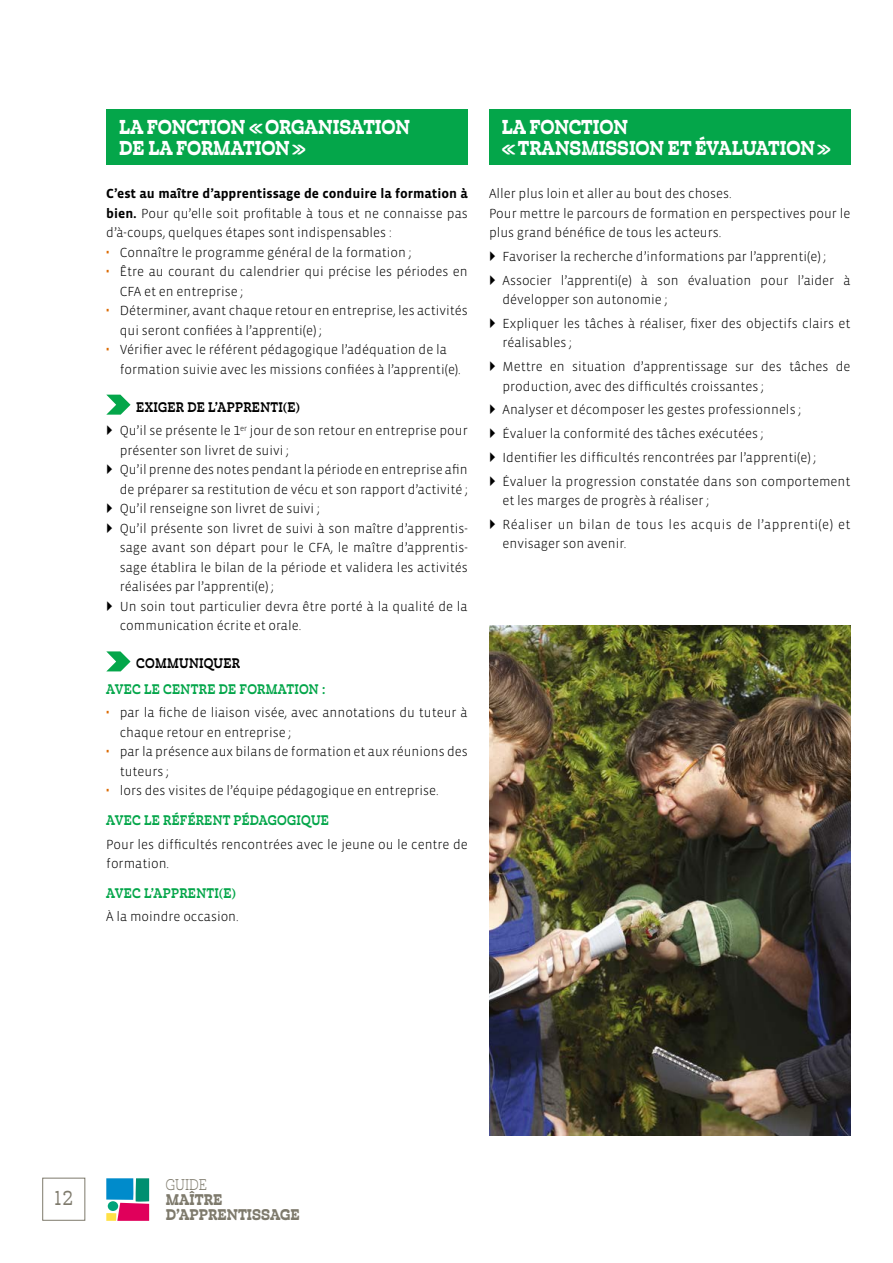
<style>
.page{position:relative;width:893px;height:1263px;background:#fff}
.page>*{position:absolute;margin:0;border:0;box-sizing:border-box;transform-origin:0 0}
.t1{font:19.5px/21px "Cabrito Inv Con Ex B";letter-spacing:-.005em;color:#fff}
.t2{font:19.5px "Cabrito Inv Con Med";color:#7e7a6c}
.t3{font:15px/15px "Cabrito Inv Con Ex B";color:#7e7a6c}
.t4{font:15px "Cabrito Inv Con Boo";color:#7e7a6c}
.t5{font:300 13.5px/19.5px "Vista Sans";color:#000}
.t6{font:300 13.5px/23.7px "Vista Sans";letter-spacing:.03em;color:#000}
.t7{font:13.5px "Cabrito Inv Con Bol";letter-spacing:.02em;color:#04a64a}
.t8{font:700 13.5px "Vista Sans";color:#000}
.t9{font:13.5px "Cabrito Inv Con Bol";letter-spacing:.02em;color:#000}
.s1{font-weight:700}
.s2{font-family:"Vista Sans Alt"}
</style>
<div class="page">
<svg style="left:106px;top:1178px;width:43px;height:43px;background:#75779b"></svg>
<div style="left:108px;top:1201px;width:10px;height:10px;background:#00a47a;border-radius:50%"></div>
<div style="left:106px;top:109px;width:362px;height:56px;background:#04a64a"></div>
<svg style="left:106px;top:395px;width:25px;height:20px"></svg>
<svg style="left:106px;top:651px;width:25px;height:20px"></svg>
<div style="left:489px;top:109px;width:361px;height:56px;background:#04a64a"></div>
<img style="left:489px;top:625px;width:361px;height:510px">
<div style="left:43px;top:1178px;width:42px;height:42px;border:1px solid #7e7a6c"></div>
<h1 class="t1" style="left:119px;top:117px;width:293px">LA FONCTION «ORGANISATION<br>DE LA FORMATION»</h1>
<p class="t8" style="left:106px;top:187px;width:363px">C’est au maître d’apprentissage de conduire la formation à</p>
<p class="t5" style="left:106px;top:204px;width:363px"><span class="s1">bien.</span> Pour qu’elle soit profitable à tous et ne connaisse pas</p>
<p class="t5" style="left:106px;top:223px;width:287px">d’à-coups, quelques étapes sont indispensables :</p>
<p class="t5" style="left:120px;top:243px;width:293px">Connaître le programme général de la formation ;</p>
<p class="t5" style="left:120px;top:262px;width:349px">Être au courant du calendrier qui précise les périodes en</p>
<p class="t5" style="left:120px;top:282px;width:125px">CFA et en entreprise ;</p>
<p class="t5" style="left:120px;top:301px;width:349px">Déterminer, avant chaque retour en entreprise, les activités</p>
<p class="t5" style="left:120px;top:321px;width:204px">qui seront confiées à l’apprenti(e) ;</p>
<p class="t5" style="left:120px;top:340px;width:329px">Vérifier avec le référent pédagogique l’adéquation de la</p>
<p class="t5" style="left:120px;top:360px;width:343px">formation suivie avec les missions confiées à l’apprenti(e).</p>
<p class="t9" style="left:136px;top:398px;width:165px">EXIGER DE L’APPRENTI(E)</p>
<p class="t5" style="left:120px;top:421px;width:349px">Qu’il se présente le <span class="s2">1</span><sup>er</sup> jour de son retour en entreprise pour présenter son livret de suivi ;<br>Qu’il prenne des notes pendant la période en entreprise afin de préparer sa restitution de vécu et son rapport d’activité ; Qu’il renseigne son livret de suivi ;<br>Qu’il présente son livret de suivi à son maître d’apprentis&shy;sage avant son départ pour le CFA, le maître d’apprentis&shy;sage établira le bilan de la période et validera les activités réalisées par l’apprenti(e) ;<br>Un soin tout particulier devra être porté à la qualité de la communication écrite et orale.</p>
<p class="t9" style="left:136px;top:655px;width:105px">COMMUNIQUER</p>
<p class="t7" style="left:106px;top:681px;width:220px">AVEC LE CENTRE DE FORMATION :</p>
<p class="t5" style="left:120px;top:703px;width:349px">par la fiche de liaison visée, avec annotations du tuteur à chaque retour en entreprise ;<br>par la présence aux bilans de formation et aux réunions des tuteurs ;<br>lors des visites de l’équipe pédagogique en entreprise.</p>
<p class="t7" style="left:106px;top:812px;width:224px">AVEC LE RÉFÉRENT PÉDAGOGIQUE</p>
<p class="t5" style="left:106px;top:835px;width:363px">Pour les difficultés rencontrées avec le jeune ou le centre de formation.</p>
<p class="t7" style="left:106px;top:884px;width:131px">AVEC L’APPRENTI(E)</p>
<p class="t5" style="left:106px;top:907px;width:134px">À la moindre occasion.</p>
<h1 class="t1" style="left:502px;top:117px;width:331px">LA FONCTION<br>«TRANSMISSION ET ÉVALUATION»</h1>
<p class="t5" style="left:489px;top:184px;width:363px">Aller plus loin et aller au bout des choses.<br>Pour mettre le parcours de formation en perspectives pour le plus grand bénéfice de tous les acteurs.</p>
<p class="t5" style="left:502px;top:245px;width:349px;line-height:23.7px">Favoriser la recherche d’informations par l’apprenti(e) ;<br>Associer l’apprenti(e) à son évaluation pour l’aider à</p>
<p class="t5" style="left:502px;top:288px;width:349px;line-height:23.7px">développer son autonomie ;<br>Expliquer les tâches à réaliser, fixer des objectifs clairs et</p>
<p class="t5" style="left:502px;top:331px;width:349px;line-height:23.7px">réalisables ;<br>Mettre en situation d’apprentissage sur des tâches de</p>
<p class="t5" style="left:502px;top:374px;width:349px;line-height:23.7px">production, avec des difficultés croissantes ;<br>Analyser et décomposer les gestes professionnels ;<br>Évaluer la conformité des tâches exécutées ;<br>Identifier les difficultés rencontrées par l’apprenti(e) ; Évaluer la progression constatée dans son comportement</p>
<p class="t6" style="left:502px;top:489px;width:349px">et les marges de progrès à réaliser ;<br>Réaliser un bilan de tous les acquis de l’apprenti(e) et</p>
<p class="t5" style="left:502px;top:534px;width:125px">envisager son avenir.</p>
<h1 class="t2" style="left:55px;top:1186px;width:20px">12</h1>
<p class="t4" style="left:166px;top:1176px;width:43px">GUIDE</p>
<p class="t3" style="left:166px;top:1193px;width:135px">MAÎTRE<br>D’APPRENTISSAGE</p>
</div>
